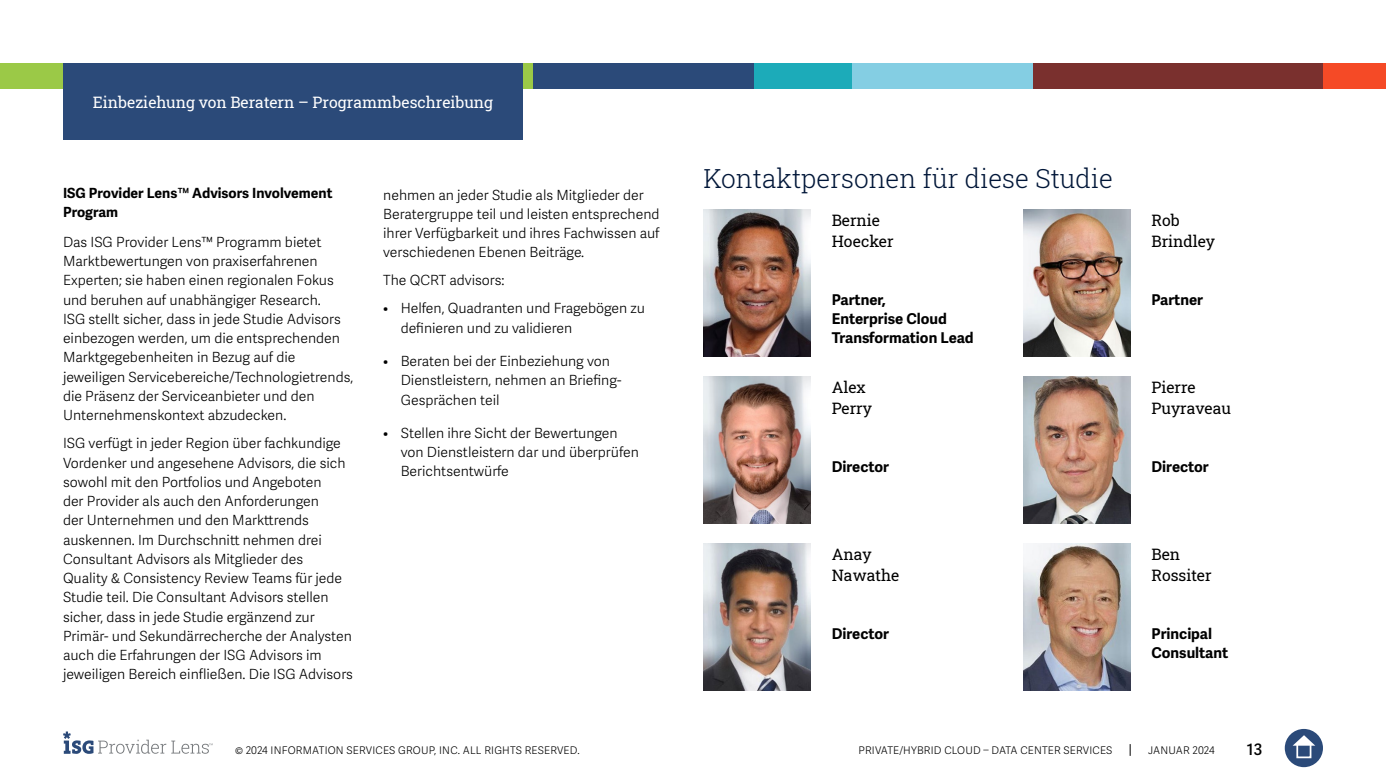
<style>
.page{position:relative;width:1386px;height:780px;background:#fff}
.page>*{position:absolute;margin:0;border:0;box-sizing:border-box;transform-origin:0 0}
.t1{font:26.25px "Roboto Slab ISG P Light";color:#001638}
.t2{font:15.75px/21px "Roboto Slab ISG P Regular";color:#000}
.t3{font:15.75px "Roboto Slab ISG P Regular";color:#fff}
.t4{font:600 15.75px "Adelle Sans";color:#000}
.t5{font:700 14.88px/19.2px "Adelle Sans";color:#000}
.t6{font:300 14px/19.2px "Adelle Sans";color:#000}
.t7{font:700 14px/19.2px "Adelle Sans";color:#000}
.t8{font:300 10.5px "Adelle Sans";letter-spacing:.02em;color:#000}
</style>
<div class="page">
<svg style="left:1130px;top:744px;width:1px;height:12px"></svg>
<svg style="left:63px;top:731px;width:150px;height:23px"></svg>
<div style="left:1285px;top:729px;width:38px;height:38px;background:#2b4a79;border-radius:50%"></div>
<svg style="left:1293px;top:735px;width:22px;height:10px"></svg>
<div style="left:1296px;top:743px;width:15px;height:15px;border:2px solid #fff"></div>
<div style="left:0;top:63px;width:533px;height:25px;background:#9bc947"></div>
<div style="left:533px;top:63px;width:223px;height:25px;background:#2b4a79"></div>
<div style="left:850px;top:63px;width:184px;height:25px;background:#84cee3"></div>
<div style="left:1323px;top:63px;width:63px;height:25px;background:#f54a26"></div>
<div style="left:1033px;top:63px;width:290px;height:25px;background:#7a302e"></div>
<div style="left:754px;top:63px;width:98px;height:25px;background:#1cabb9"></div>
<img style="left:704px;top:209px;width:107px;height:147px">
<img style="left:704px;top:376px;width:107px;height:147px">
<img style="left:704px;top:544px;width:107px;height:146px">
<img style="left:1023px;top:209px;width:107px;height:147px">
<img style="left:1023px;top:376px;width:107px;height:147px">
<img style="left:1023px;top:544px;width:107px;height:146px">
<div style="left:63px;top:63px;width:460px;height:76px;background:#2b4a79"></div>
<p class="t3" style="left:93px;top:91px;width:402px">Einbeziehung von Beratern – Programmbeschreibung</p>
<p class="t7" style="left:63px;top:184px;width:271px">ISG Provider Lens™ Advisors Involvement<br>Program</p>
<p class="t6" style="left:63px;top:233px;width:292px">Das ISG Provider Lens™ Programm bietet Marktbewertungen von praxiserfahrenen Experten; sie haben einen regionalen Fokus und beruhen auf unabhängiger Research.<br>ISG stellt sicher, dass in jede Studie Advisors einbezogen werden, um die entsprechenden Marktgegebenheiten in Bezug auf die jeweiligen Servicebereiche/Technologietrends, die Präsenz der Serviceanbieter und den Unternehmenskontext abzudecken.</p>
<p class="t6" style="left:63px;top:434px;width:291px">ISG verfügt in jeder Region über fachkundige Vordenker und angesehene Advisors, die sich sowohl mit den Portfolios und Angeboten<br>der Provider als auch den Anforderungen<br>der Unternehmen und den Markttrends auskennen. Im Durchschnitt nehmen drei Consultant Advisors als Mitglieder des<br>Quality &amp; Consistency Review Teams für jede Studie teil. Die Consultant Advisors stellen sicher, dass in jede Studie ergänzend zur Primär- und Sekundärrecherche der Analysten auch die Erfahrungen der ISG Advisors im jeweiligen Bereich einfließen. Die ISG Advisors</p>
<p class="t6" style="left:383px;top:185px;width:278px">nehmen an jeder Studie als Mitglieder der Beratergruppe teil und leisten entsprechend ihrer Verfügbarkeit und ihres Fachwissen auf verschiedenen Ebenen Beiträge.</p>
<p class="t6" style="left:383px;top:271px;width:123px">The QCRT advisors:</p>
<p class="t6" style="left:401px;top:299px;width:246px;text-indent:-18px">• Helfen, Quadranten und Fragebögen zu definieren und zu validieren</p>
<p class="t6" style="left:401px;top:352px;width:222px;text-indent:-18px">• Beraten bei der Einbeziehung von<br>Dienstleistern, nehmen an Briefing-<br>Gesprächen teil</p>
<p class="t6" style="left:401px;top:423px;width:240px;text-indent:-18px">• Stellen ihre Sicht der Bewertungen von Dienstleistern dar und überprüfen<br>Berichtsentwürfe</p>
<h1 class="t1" style="left:704px;top:161px;width:411px">Kontaktpersonen für diese Studie</h1>
<p class="t2" style="left:832px;top:209px;width:63px">Bernie<br>Hoecker</p>
<p class="t2" style="left:1152px;top:209px;width:65px">Rob<br>Brindley</p>
<p class="t5" style="left:832px;top:290px;width:143px">Partner,<br>Enterprise Cloud<br>Transformation Lead</p>
<p class="t2" style="left:832px;top:376px;width:42px">Alex<br>Perry</p>
<p class="t5" style="left:1152px;top:290px;width:53px">Partner</p>
<p class="t2" style="left:1152px;top:376px;width:81px">Pierre<br>Puyraveau</p>
<p class="t5" style="left:832px;top:457px;width:59px">Director</p>
<p class="t5" style="left:1152px;top:457px;width:59px">Director</p>
<p class="t2" style="left:832px;top:543px;width:69px">Anay<br>Nawathe</p>
<p class="t2" style="left:1152px;top:543px;width:62px">Ben<br>Rossiter</p>
<p class="t5" style="left:832px;top:624px;width:59px">Director</p>
<p class="t5" style="left:1152px;top:624px;width:78px">Principal<br>Consultant</p>
<p class="t8" style="left:235px;top:744px;width:346px">© 2024 INFORMATION SERVICES GROUP, INC. ALL RIGHTS RESERVED.</p>
<p class="t8" style="left:858px;top:744px;width:256px">PRIVATE/HYBRID CLOUD – DATA CENTER SERVICES</p>
<p class="t8" style="left:1148px;top:744px;width:68px">JANUAR 2024</p>
<p class="t4" style="left:1247px;top:740px;width:17px">13</p>
</div>
